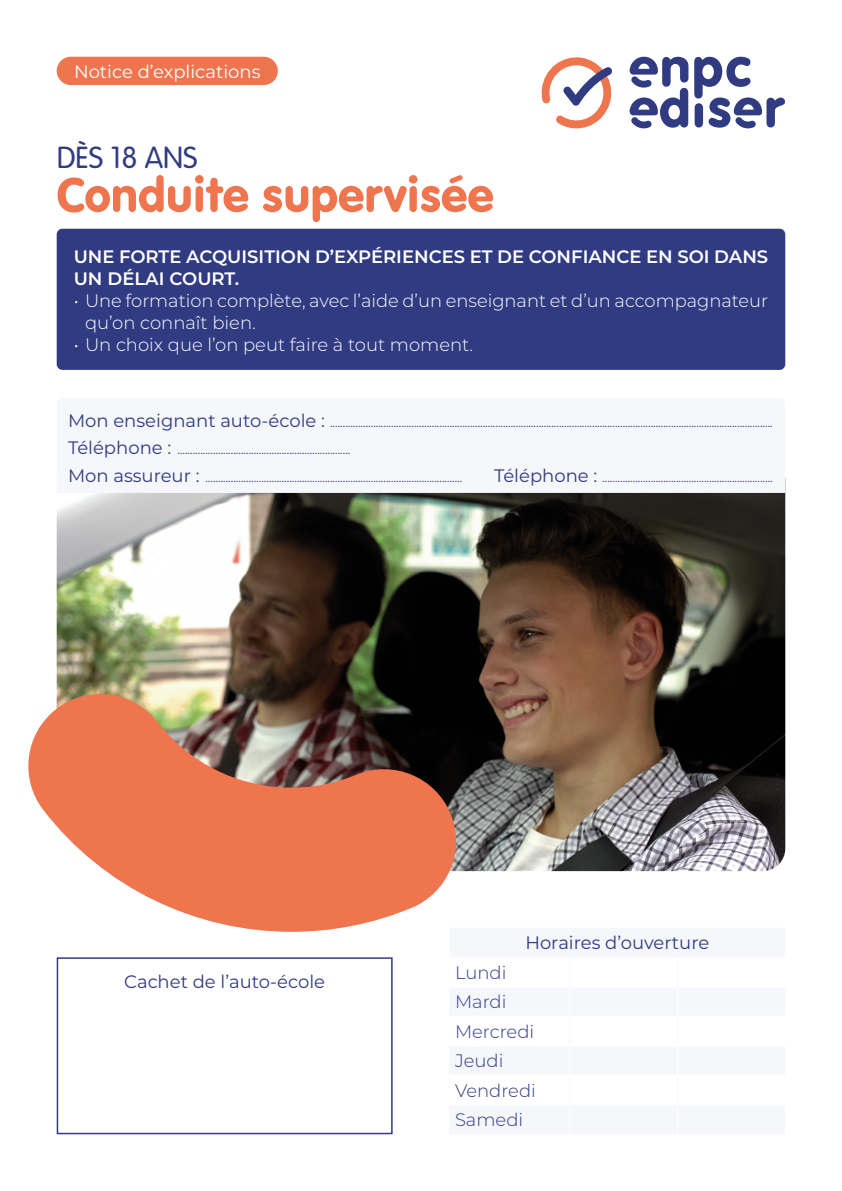
<style>
.page{position:relative;width:842px;height:1191px;background:#fff}
.page>*{position:absolute;margin:0;border:0;box-sizing:border-box;transform-origin:0 0}
.t1{font:50px "VAG Rundschrift D";color:#ee754d}
.t2{font:300 32px "VAG Rundschrift D";color:#313b82}
.t3{font:300 18px/22px "Montserrat";color:#fff}
.t4{font:600 18px/22px "Montserrat";color:#fff}
.t5{font:18px "Montserrat";color:#313b82}
.t6{font:300 18px/29.4px "Montserrat";color:#313b82}
.t7{font:18px "Montserrat";color:#fff}
.t8{font:12px "Montserrat";color:#313b82}
.s1{font-size:18px}
</style>
<div class="page">
<div style="left:57px;top:57px;width:221px;height:28px;background:#ee754d;border-radius:14px"></div>
<img style="left:57px;top:493px;width:728px;height:378px">
<div style="left:57px;top:957px;width:336px;height:177px;border:2px solid #313b82"></div>
<svg style="left:629px;top:57px;width:59px;height:71px"></svg>
<svg style="left:694px;top:57px;width:91px;height:71px"></svg>
<svg style="left:541px;top:57px;width:71px;height:71px"></svg>
<svg style="left:28px;top:684px;width:438px;height:247px;background:#c67f65"></svg>
<div style="left:57px;top:229px;width:728px;height:141px;background:#303b82;border-radius:6px"></div>
<svg style="left:100px;top:492px;width:685px;height:1px"></svg>
<h3 class="t7" style="left:74px;top:59px;width:188px">Notice d’explications</h3>
<h2 class="t2" style="left:57px;top:140px;width:142px">DÈS 18 ANS</h2>
<h1 class="t1" style="left:57px;top:165px;width:439px">Conduite supervisée</h1>
<h3 class="t4" style="left:74px;top:245px;width:696px">UNE FORTE ACQUISITION D’EXPÉRIENCES ET DE CONFIANCE EN SOI DANS<br>UN DÉLAI COURT.</h3>
<h3 class="t3" style="left:85px;top:289px;width:685px;text-indent:-11px">• Une formation complète, avec l’aide d’un enseignant et d’un accompagnateur qu’on connaît bien.</h3>
<h3 class="t3" style="left:74px;top:333px;width:401px">• Un choix que l’on peut faire à tout moment.</h3>
<p class="t8" style="left:68px;top:414px;width:706px"><span class="s1">Mon enseignant auto-école :</span> ..............................................................................................................................................................................</p>
<p class="t8" style="left:68px;top:442px;width:284px"><span class="s1">Téléphone :</span> ....................................................................</p>
<p class="t8" style="left:68px;top:469px;width:396px"><span class="s1">Mon assureur :</span> .....................................................................................................</p>
<p class="t8" style="left:494px;top:469px;width:280px"><span class="s1">Téléphone :</span> ...................................................................</p>
<h3 class="t5" style="left:124px;top:968px;width:202px">Cachet de l’auto-école</h3>
<h3 class="t5" style="left:525px;top:930px;width:185px">Horaires d’ouverture</h3>
<h3 class="t6" style="left:455px;top:957px;width:82px">Lundi<br>Mardi<br>Mercredi<br>Jeudi<br>Vendredi<br>Samedi</h3>
</div>
